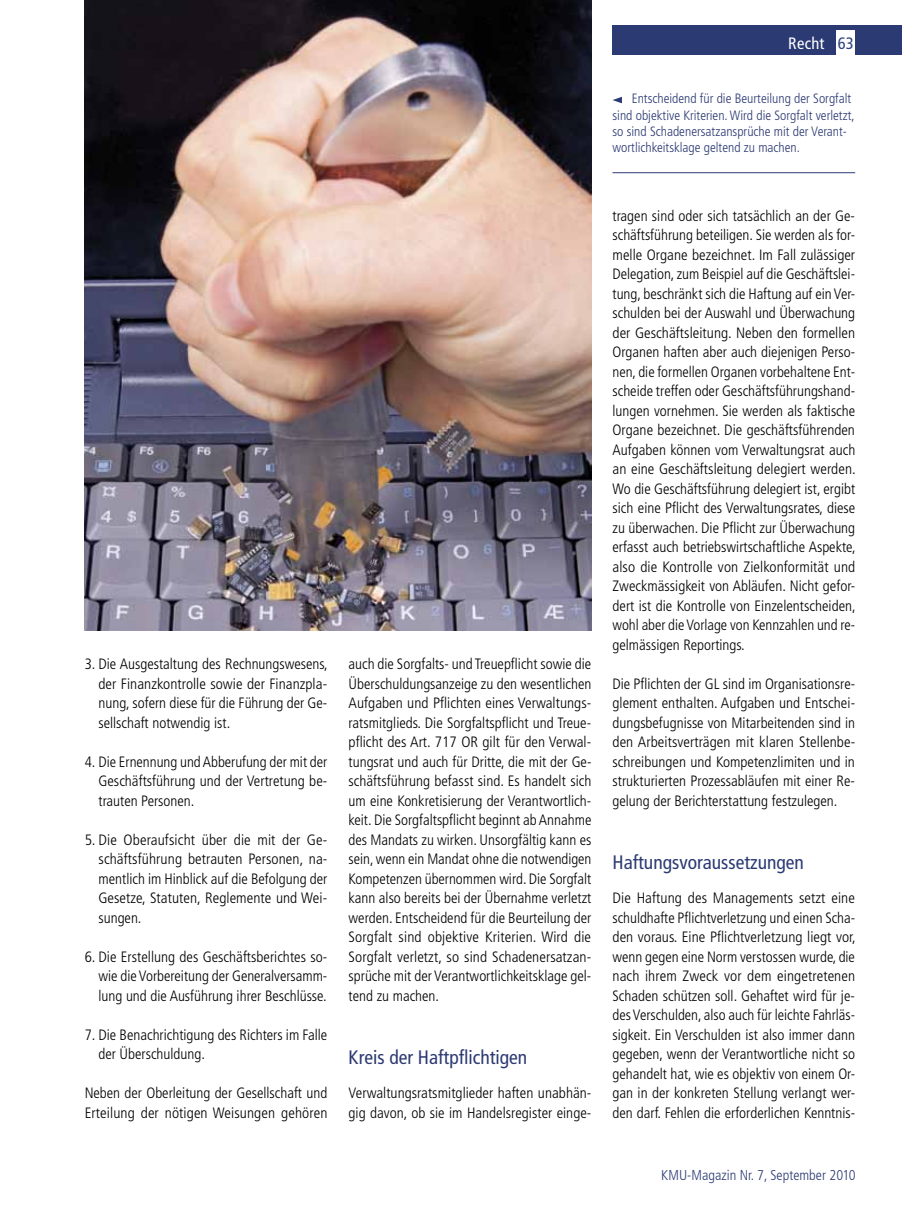
<style>
.page{position:relative;width:902px;height:1212px;background:#fff}
.page>*{position:absolute;margin:0;border:0;box-sizing:border-box;transform-origin:0 0}
.t1{font:condensed 19.5px "Frutiger LT Std";color:#2c3a73}
.t2{font:condensed 16.5px "Frutiger LT Std";letter-spacing:.015em;color:#fff}
.t3{font:300 condensed 15px/19.5px "Frutiger LT Std";color:#000;text-align:justify}
.t4{font:300 condensed 14.25px "Frutiger LT Std";color:#2c3a73}
.t5{font:300 condensed 13.5px/16.2px "Frutiger LT Std";color:#2c3a73}
.s1{color:#304580}
</style>
<div class="page">
<div style="left:612px;top:26px;width:289px;height:29px;background:#2c3a73"></div>
<div style="left:836px;top:31px;width:19px;height:27px;background:#fff"></div>
<img style="left:85px;top:0;width:506px;height:630px">
<hr style="left:612px;top:172px;width:243px;height:1px;background:#2c3a73">
<svg style="left:612px;top:97px;width:10px;height:6px"></svg>
<p class="t2" style="left:788px;top:33px;width:67px">Recht <span class="s1">63</span></p>
<p class="t5" style="left:612px;top:91px;width:244px;text-indent:19px">Entscheidend für die Beurteilung der Sorgfalt sind objektive Kriterien. Wird die Sorgfalt verletzt, so sind Schadenersatzansprüche mit der Verant&shy;wortlichkeitsklage geltend zu machen.</p>
<p class="t3" style="left:98px;top:655px;width:231px;text-indent:-14px">3. Die Ausgestaltung des Rechnungswesens, der Finanzkontrolle sowie der Finanzpla&shy;nung, sofern diese für die Führung der Ge&shy;sellschaft notwendig ist.</p>
<p class="t3" style="left:98px;top:752px;width:230px;text-indent:-14px">4. Die Ernennung und Abberufung der mit der Geschäftsführung und der Vertretung be&shy;trauten Personen.</p>
<p class="t3" style="left:98px;top:830px;width:230px;text-indent:-14px">5. Die Oberaufsicht über die mit der Ge&shy;schäftsführung betrauten Personen, na&shy;mentlich im Hinblick auf die Befolgung der Gesetze, Statuten, Reglemente und Wei&shy;sungen.</p>
<p class="t3" style="left:98px;top:947px;width:230px;text-indent:-14px">6. Die Erstellung des Geschäftsberichtes so&shy;wie die Vorbereitung der Generalversamm&shy;lung und die Ausführung ihrer Beschlüsse.</p>
<p class="t3" style="left:98px;top:1025px;width:230px;text-indent:-14px">7. Die Benachrichtigung des Richters im Falle der Überschuldung.</p>
<p class="t3" style="left:85px;top:1084px;width:244px">Neben der Oberleitung der Gesellschaft und<br>Erteilung der nötigen Weisungen gehören</p>
<p class="t3" style="left:348px;top:655px;width:244px">auch die Sorgfalts- und Treuepflicht sowie die Überschuldungsanzeige zu den wesentlichen Aufgaben und Pflichten eines Verwaltungs&shy;ratsmitglieds. Die Sorgfaltspflicht und Treue&shy;pflicht des Art. 717 OR gilt für den Verwal&shy;tungsrat und auch für Dritte, die mit der Ge&shy;schäftsführung befasst sind. Es handelt sich um eine Konkretisierung der Verantwortlich&shy;keit. Die Sorgfaltspflicht beginnt ab Annahme des Mandats zu wirken. Unsorgfältig kann es sein, wenn ein Mandat ohne die notwendigen Kompetenzen übernommen wird. Die Sorgfalt kann also bereits bei der Übernahme verletzt werden. Entscheidend für die Beurteilung der Sorgfalt sind objektive Kriterien. Wird die Sorgfalt verletzt, so sind Schadenersatzan&shy;sprüche mit der Verantwortlichkeitsklage gel&shy;tend zu machen.</p>
<h1 class="t1" style="left:348px;top:1046px;width:180px">Kreis der Haftpflichtigen</h1>
<p class="t3" style="left:348px;top:1084px;width:244px">Verwaltungsratsmitglieder haften unabhän&shy;gig davon, ob sie im Handelsregister einge-</p>
<p class="t3" style="left:612px;top:206px;width:245px">tragen sind oder sich tatsächlich an der Ge&shy;schäftsführung beteiligen. Sie werden als for&shy;melle Organe bezeichnet. Im Fall zulässiger Delegation, zum Beispiel auf die Geschäftslei&shy;tung, beschränkt sich die Haftung auf ein Ver&shy;schulden bei der Auswahl und Überwachung der Geschäftsleitung. Neben den formellen Organen haften aber auch diejenigen Perso&shy;nen, die formellen Organen vorbehaltene Ent&shy;scheide treffen oder Geschäftsführungshand&shy;lungen vornehmen. Sie werden als faktische Organe bezeichnet. Die geschäftsführenden Aufgaben können vom Verwaltungsrat auch an eine Geschäftsleitung delegiert werden.<br>Wo die Geschäftsführung delegiert ist, ergibt sich eine Pflicht des Verwaltungsrates, diese zu überwachen. Die Pflicht zur Überwachung erfasst auch betriebswirtschaftliche Aspekte, also die Kontrolle von Zielkonformität und Zweckmässigkeit von Abläufen. Nicht gefor&shy;dert ist die Kontrolle von Einzelentscheiden, wohl aber die Vorlage von Kennzahlen und re&shy;gelmässigen Reportings.</p>
<p class="t3" style="left:612px;top:674px;width:244px">Die Pflichten der GL sind im Organisationsre&shy;glement enthalten. Aufgaben und Entschei&shy;dungsbefugnisse von Mitarbeitenden sind in den Arbeitsverträgen mit klaren Stellenbe&shy;schreibungen und Kompetenzlimiten und in strukturierten Prozessabläufen mit einer Re&shy;gelung der Berichterstattung festzulegen.</p>
<h1 class="t1" style="left:612px;top:851px;width:193px">Haftungsvoraussetzungen</h1>
<p class="t3" style="left:612px;top:889px;width:245px">Die Haftung des Managements setzt eine schuldhafte Pflichtverletzung und einen Scha&shy;den voraus. Eine Pflichtverletzung liegt vor, wenn gegen eine Norm verstossen wurde, die nach ihrem Zweck vor dem eingetretenen Schaden schützen soll. Gehaftet wird für je&shy;des Verschulden, also auch für leichte Fahrläs&shy;sigkeit. Ein Verschulden ist also immer dann gegeben, wenn der Verantwortliche nicht so gehandelt hat, wie es objektiv von einem Or&shy;gan in der konkreten Stellung verlangt wer&shy;den darf. Fehlen die erforderlichen Kenntnis-</p>
<p class="t4" style="left:661px;top:1167px;width:196px">KMU-Magazin Nr. 7, September 2010</p>
</div>
